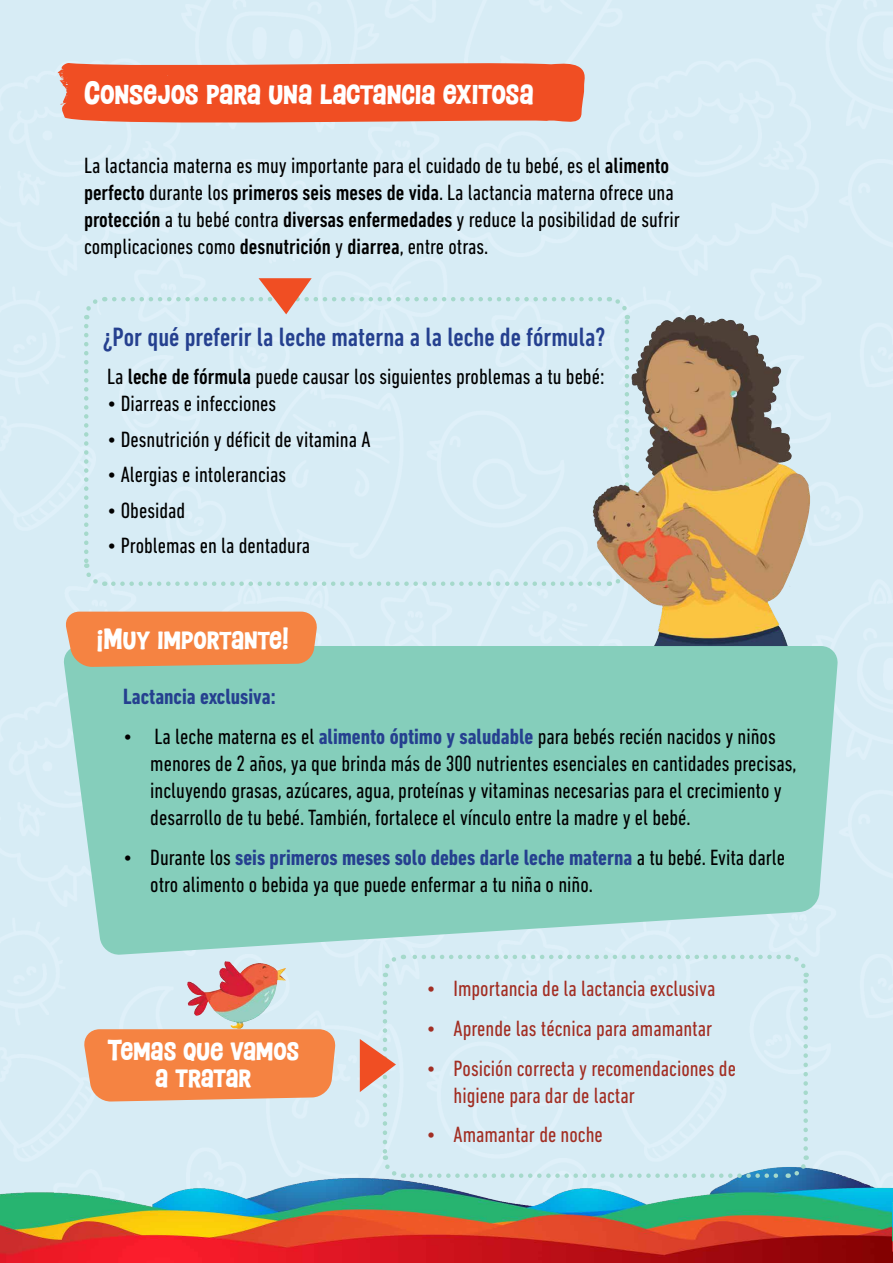
<style>
.page{position:relative;width:893px;height:1263px;background:#fff}
.page>*{position:absolute;margin:0;border:0;box-sizing:border-box;transform-origin:0 0}
.t1{font:800 condensed 36px "Paradise Point";letter-spacing:-.01em;color:#fff}
.t2{font:800 condensed 33px/27px "Paradise Point";letter-spacing:-.01em;color:#fff;text-align:center}
.t3{font:500 condensed 27px "DIN Next LT Pro";color:#25408f}
.t4{font:condensed 22.5px/27px "DIN Next LT Pro";color:#000}
.t5{font:condensed 22.5px/27px "DIN Next LT Pro";color:#a22e23}
.t6{font:700 condensed 22.5px "DIN Next LT Pro";color:#25408f}
.s1{font-weight:500}
.s2{font-weight:700;color:#25408f}
</style>
<div class="page">
<div style="left:0;top:0;width:893px;height:1216px;background:#d7ecf5"></div>
<svg style="left:57px;top:63px;width:528px;height:60px;background:#ee572f"></svg>
<img style="left:0;top:1168px;width:892px;height:95px">
<img style="left:892px;top:1188px;width:1px;height:75px">
<svg style="left:64px;top:646px;width:774px;height:309px;background:#8dd1c0"></svg>
<svg style="left:64px;top:612px;width:254px;height:55px;background:#ee894c"></svg>
<svg style="left:84px;top:1029px;width:252px;height:73px;background:#f28a4f"></svg>
<svg style="left:84px;top:326px;width:21px;height:260px"></svg>
<svg style="left:113px;top:581px;width:479px;height:5px"></svg>
<svg style="left:608px;top:297px;width:22px;height:20px"></svg>
<svg style="left:412px;top:1155px;width:399px;height:24px"></svg>
<svg style="left:787px;top:952px;width:22px;height:196px"></svg>
<svg style="left:380px;top:953px;width:399px;height:24px"></svg>
<svg style="left:84px;top:278px;width:516px;height:41px"></svg>
<svg style="left:360px;top:984px;width:44px;height:196px"></svg>
<img style="left:187px;top:962px;width:39px;height:54px">
<img style="left:593px;top:317px;width:217px;height:329px">
<h1 class="t1" style="left:84px;top:72px;width:451px">Consejos para una lactancia exitosa</h1>
<p class="t4" style="left:84px;top:152px;width:597px">La lactancia materna es muy importante para el cuidado de tu bebé, es el <span class="s1">alimento perfecto</span> durante los <span class="s1">primeros seis meses de vida</span>. La lactancia materna ofrece una <span class="s1">protección</span> a tu bebé contra <span class="s1">diversas enfermedades</span> y reduce la posibilidad de sufrir complicaciones como <span class="s1">desnutrición</span> y <span class="s1">diarrea</span>, entre otras.</p>
<p class="t3" style="left:102px;top:322px;width:505px">¿Por qué preferir la leche materna a la leche de fórmula?</p>
<p class="t4" style="left:107px;top:363px;width:499px">La <span class="s1">leche de fórmula</span> puede causar los siguientes problemas a tu bebé:</p>
<p class="t4" style="left:107px;top:390px;width:171px">• Diarreas e infecciones</p>
<p class="t4" style="left:107px;top:426px;width:265px">• Desnutrición y déficit de vitamina A</p>
<p class="t4" style="left:107px;top:461px;width:181px">• Alergias e intolerancias</p>
<p class="t4" style="left:107px;top:497px;width:80px">• Obesidad</p>
<p class="t4" style="left:107px;top:532px;width:204px">• Problemas en la dentadura</p>
<h2 class="t2" style="left:97px;top:624px;width:194px">¡Muy importante!</h2>
<p class="t6" style="left:123px;top:684px;width:154px">Lactancia exclusiva:</p>
<p class="t4" style="left:150px;top:722px;width:648px;text-indent:-27px">• La leche materna es el <span class="s2">alimento óptimo y saludable</span> para bebés recién nacidos y niños menores de 2 años, ya que brinda más de 300 nutrientes esenciales en cantidades precisas, incluyendo grasas, azúcares, agua, proteínas y vitaminas necesarias para el crecimiento y desarrollo de tu bebé. También, fortalece el vínculo entre la madre y el bebé.</p>
<p class="t4" style="left:150px;top:843px;width:636px;text-indent:-27px">• Durante los <span class="s2">seis primeros meses solo debes darle leche materna</span> a tu bebé. Evita darle otro alimento o bebida ya que puede enfermar a tu niña o niño.</p>
<h2 class="t2" style="left:108px;top:1035px;width:193px">Temas que vamos a tratar</h2>
<p class="t5" style="left:427px;top:975px;width:290px">• Importancia de la lactancia exclusiva</p>
<p class="t5" style="left:427px;top:1014px;width:287px">• Aprende las técnica para amamantar</p>
<p class="t5" style="left:454px;top:1054px;width:284px;text-indent:-27px">• Posición correcta y recomendaciones de higiene para dar de lactar</p>
<p class="t5" style="left:427px;top:1121px;width:178px">• Amamantar de noche</p>
</div>
